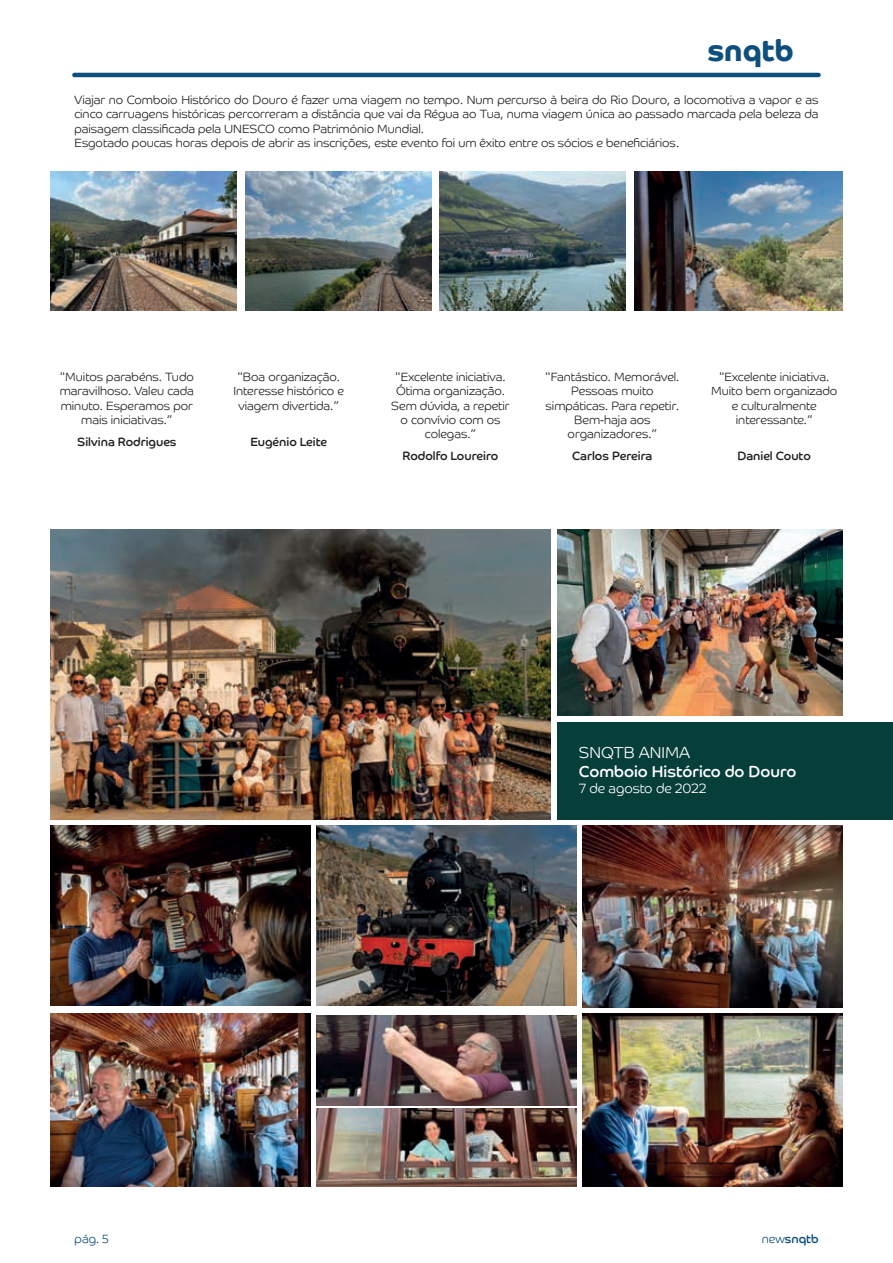
<style>
.page{position:relative;width:893px;height:1263px;background:#fff}
.page>*{position:absolute;margin:0;border:0;box-sizing:border-box;transform-origin:0 0}
.t1{font:700 30px "Co Headline";color:#0e4f7d}
.t2{font:15.9px "Co Headline";color:#fff}
.t3{font:300 15.9px "Co Headline";color:#fff}
.t4{font:300 13.5px "Co Headline";color:#fff}
.t5{font:300 12px/14.4px "Co Headline";color:#231f20;text-align:center}
.t6{font:12px "Co Headline";color:#231f20}
.t7{font:12px "Co Headline";color:#0e4f7d}
.t8{font:300 12px "Co Headline";color:#0e4f7d}
.s1{font-weight:300}
</style>
<div class="page">
<hr style="left:72px;top:73px;width:749px;height:4px;background:#0e4f7d;border-radius:2px">
<img style="left:50px;top:171px;width:187px;height:139px">
<img style="left:440px;top:171px;width:186px;height:139px">
<img style="left:245px;top:171px;width:186px;height:139px">
<img style="left:634px;top:171px;width:209px;height:139px">
<img style="left:50px;top:529px;width:500px;height:291px">
<img style="left:557px;top:529px;width:286px;height:187px">
<img style="left:50px;top:1013px;width:260px;height:174px">
<img style="left:50px;top:826px;width:260px;height:180px">
<img style="left:583px;top:1013px;width:260px;height:174px">
<img style="left:317px;top:826px;width:259px;height:180px">
<img style="left:583px;top:826px;width:260px;height:181px">
<img style="left:317px;top:1015px;width:259px;height:90px">
<img style="left:317px;top:1108px;width:259px;height:79px">
<div style="left:557px;top:722px;width:336px;height:98px;background:#063e3a"></div>
<h1 class="t1" style="left:708px;top:33px;width:88px">snqtb</h1>
<p class="t5" style="left:74px;top:93px;width:746px;text-align:left">Viajar no Comboio Histórico do Douro é fazer uma viagem no tempo. Num percurso à beira do Rio Douro, a locomotiva a vapor e as cinco carruagens históricas percorreram a distância que vai da Régua ao Tua, numa viagem única ao passado marcada pela beleza da paisagem classificada pela UNESCO como Património Mundial.<br>Esgotado poucas horas depois de abrir as inscrições, este evento foi um êxito entre os sócios e beneficiários.</p>
<p class="t5" style="left:60px;top:369px;width:136px">"Muitos parabéns. Tudo maravilhoso. Valeu cada minuto. Esperamos por mais iniciativas.”</p>
<p class="t6" style="left:77px;top:435px;width:101px">Silvina Rodrigues</p>
<p class="t5" style="left:233px;top:369px;width:112px">"Boa organização.<br>Interesse histórico e viagem divertida.”</p>
<p class="t6" style="left:250px;top:435px;width:78px">Eugénio Leite</p>
<p class="t5" style="left:391px;top:369px;width:120px">"Excelente iniciativa.<br>Ótima organização.<br>Sem dúvida, a repetir o convívio com os colegas.”</p>
<p class="t6" style="left:402px;top:449px;width:97px">Rodolfo Loureiro</p>
<p class="t5" style="left:545px;top:369px;width:136px">"Fantástico. Memorável.<br>Pessoas muito simpáticas. Para repetir.<br>Bem-haja aos organizadores.”</p>
<p class="t6" style="left:572px;top:449px;width:82px">Carlos Pereira</p>
<p class="t5" style="left:711px;top:369px;width:128px">"Excelente iniciativa.<br>Muito bem organizado e culturalmente interessante.”</p>
<p class="t6" style="left:737px;top:449px;width:75px">Daniel Couto</p>
<h2 class="t3" style="left:579px;top:743px;width:113px">SNQTB ANIMA</h2>
<h2 class="t2" style="left:579px;top:762px;width:219px">Comboio Histórico do Douro</h2>
<p class="t4" style="left:579px;top:781px;width:129px">7 de agosto de 2022</p>
<p class="t8" style="left:75px;top:1232px;width:36px">pág. 5</p>
<p class="t7" style="left:762px;top:1232px;width:58px"><span class="s1">new</span>snqtb</p>
</div>
